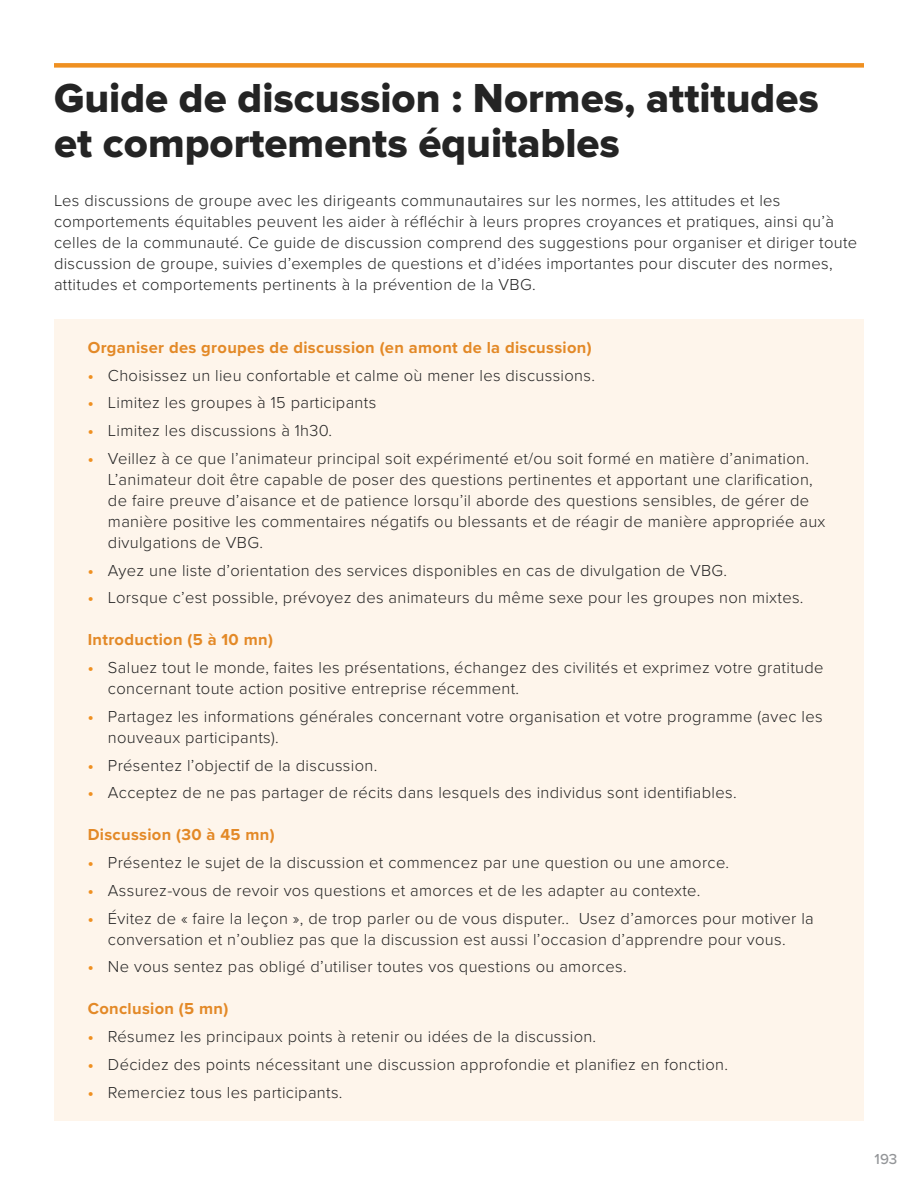
<style>
.page{position:relative;width:918px;height:1188px;background:#fff}
.page>*{position:absolute;margin:0;border:0;box-sizing:border-box;transform-origin:0 0}
.t1{font:42px/45px "Proxima Nova Extrabld";color:#242424}
.t2{font:300 16.5px/21px "Proxima Nova";letter-spacing:.02em;color:#242424}
.t3{font:700 16.5px "Proxima Nova";letter-spacing:.02em;color:#e38927}
.t4{font:500 15px "Proxima Nova";color:#939598}
.s1{font-weight:700;color:#ef9021}
</style>
<div class="page">
<div style="left:54px;top:63px;width:810px;height:5px;background:#ef9021"></div>
<div style="left:54px;top:320px;width:810px;height:56px;background:#fef5eb"></div>
<div style="left:54px;top:368px;width:810px;height:36px;background:#fef5eb"></div>
<div style="left:54px;top:395px;width:810px;height:37px;background:#fef5eb"></div>
<div style="left:54px;top:423px;width:810px;height:37px;background:#fef5eb"></div>
<div style="left:54px;top:451px;width:810px;height:121px;background:#fef5eb"></div>
<div style="left:54px;top:562px;width:810px;height:37px;background:#fef5eb"></div>
<div style="left:54px;top:590px;width:810px;height:37px;background:#fef5eb"></div>
<div style="left:54px;top:612px;width:810px;height:57px;background:#fef5eb"></div>
<div style="left:54px;top:660px;width:810px;height:58px;background:#fef5eb"></div>
<div style="left:54px;top:709px;width:810px;height:57px;background:#fef5eb"></div>
<div style="left:54px;top:758px;width:810px;height:36px;background:#fef5eb"></div>
<div style="left:54px;top:785px;width:810px;height:37px;background:#fef5eb"></div>
<div style="left:54px;top:807px;width:810px;height:57px;background:#fef5eb"></div>
<div style="left:54px;top:855px;width:810px;height:37px;background:#fef5eb"></div>
<div style="left:54px;top:883px;width:810px;height:37px;background:#fef5eb"></div>
<div style="left:54px;top:910px;width:810px;height:58px;background:#fef5eb"></div>
<div style="left:54px;top:959px;width:810px;height:37px;background:#fef5eb"></div>
<div style="left:54px;top:981px;width:810px;height:57px;background:#fef5eb"></div>
<div style="left:54px;top:1029px;width:810px;height:37px;background:#fef5eb"></div>
<div style="left:54px;top:1057px;width:810px;height:37px;background:#fef5eb"></div>
<div style="left:54px;top:1084px;width:810px;height:37px;background:#fef5eb"></div>
<h1 class="t1" style="left:54px;top:77px;width:766px">Guide de discussion : Normes, attitudes et comportements équitables</h1>
<p class="t2" style="left:54px;top:189px;width:805px">Les discussions de groupe avec les dirigeants communautaires sur les normes, les attitudes et les comportements équitables peuvent les aider à réfléchir à leurs propres croyances et pratiques, ainsi qu’à celles de la communauté. Ce guide de discussion comprend des suggestions pour organiser et diriger toute discussion de groupe, suivies d’exemples de questions et d’idées importantes pour discuter des normes, attitudes et comportements pertinents à la prévention de la VBG.</p>
<p class="t3" style="left:88px;top:335px;width:505px">Organiser des groupes de discussion (en amont de la discussion)</p>
<p class="t2" style="left:88px;top:364px;width:509px"><span class="s1">•</span> Choisissez un lieu confortable et calme où mener les discussions.</p>
<p class="t2" style="left:88px;top:391px;width:290px"><span class="s1">•</span> Limitez les groupes à 15 participants</p>
<p class="t2" style="left:88px;top:419px;width:246px"><span class="s1">•</span> Limitez les discussions à 1h30.</p>
<p class="t2" style="left:108px;top:447px;width:719px;text-indent:-20px"><span class="s1">•</span> Veillez à ce que l’animateur principal soit expérimenté et/ou soit formé en matière d’animation.<br>L’animateur doit être capable de poser des questions pertinentes et apportant une clarification, de faire preuve d’aisance et de patience lorsqu’il aborde des questions sensibles, de gérer de manière positive les commentaires négatifs ou blessants et de réagir de manière appropriée aux divulgations de VBG.</p>
<p class="t2" style="left:88px;top:559px;width:641px"><span class="s1">•</span> Ayez une liste d’orientation des services disponibles en cas de divulgation de VBG.</p>
<p class="t2" style="left:88px;top:586px;width:717px"><span class="s1">•</span> Lorsque c’est possible, prévoyez des animateurs du même sexe pour les groupes non mixtes.</p>
<p class="t3" style="left:88px;top:628px;width:187px">Introduction (5 à 10 mn)</p>
<p class="t2" style="left:108px;top:656px;width:717px;text-indent:-20px"><span class="s1">•</span> Saluez tout le monde, faites les présentations, échangez des civilités et exprimez votre gratitude concernant toute action positive entreprise récemment.</p>
<p class="t2" style="left:108px;top:705px;width:716px;text-indent:-20px"><span class="s1">•</span> Partagez les informations générales concernant votre organisation et votre programme (avec les nouveaux participants).</p>
<p class="t2" style="left:88px;top:754px;width:291px"><span class="s1">•</span> Présentez l’objectif de la discussion.</p>
<p class="t2" style="left:88px;top:781px;width:650px"><span class="s1">•</span> Acceptez de ne pas partager de récits dans lesquels des individus sont identifiables.</p>
<p class="t3" style="left:88px;top:823px;width:188px">Discussion (30 à 45 mn)</p>
<p class="t2" style="left:88px;top:851px;width:643px"><span class="s1">•</span> Présentez le sujet de la discussion et commencez par une question ou une amorce.</p>
<p class="t2" style="left:88px;top:879px;width:614px"><span class="s1">•</span> Assurez-vous de revoir vos questions et amorces et de les adapter au contexte.</p>
<p class="t2" style="left:88px;top:907px;width:728px;text-align:center"><span class="s1">•</span> Évitez de « faire la leçon », de trop parler ou de vous disputer.. Usez d’amorces pour motiver la conversation et n’oubliez pas que la discussion est aussi l’occasion d’apprendre pour vous.</p>
<p class="t2" style="left:88px;top:955px;width:540px"><span class="s1">•</span> Ne vous sentez pas obligé d’utiliser toutes vos questions ou amorces.</p>
<p class="t3" style="left:88px;top:997px;width:142px">Conclusion (5 mn)</p>
<p class="t2" style="left:88px;top:1025px;width:510px"><span class="s1">•</span> Résumez les principaux points à retenir ou idées de la discussion.</p>
<p class="t2" style="left:88px;top:1053px;width:642px"><span class="s1">•</span> Décidez des points nécessitant une discussion approfondie et planifiez en fonction.</p>
<p class="t2" style="left:88px;top:1081px;width:256px"><span class="s1">•</span> Remerciez tous les participants.</p>
<p class="t4" style="left:875px;top:1148px;width:24px">193</p>
</div>
